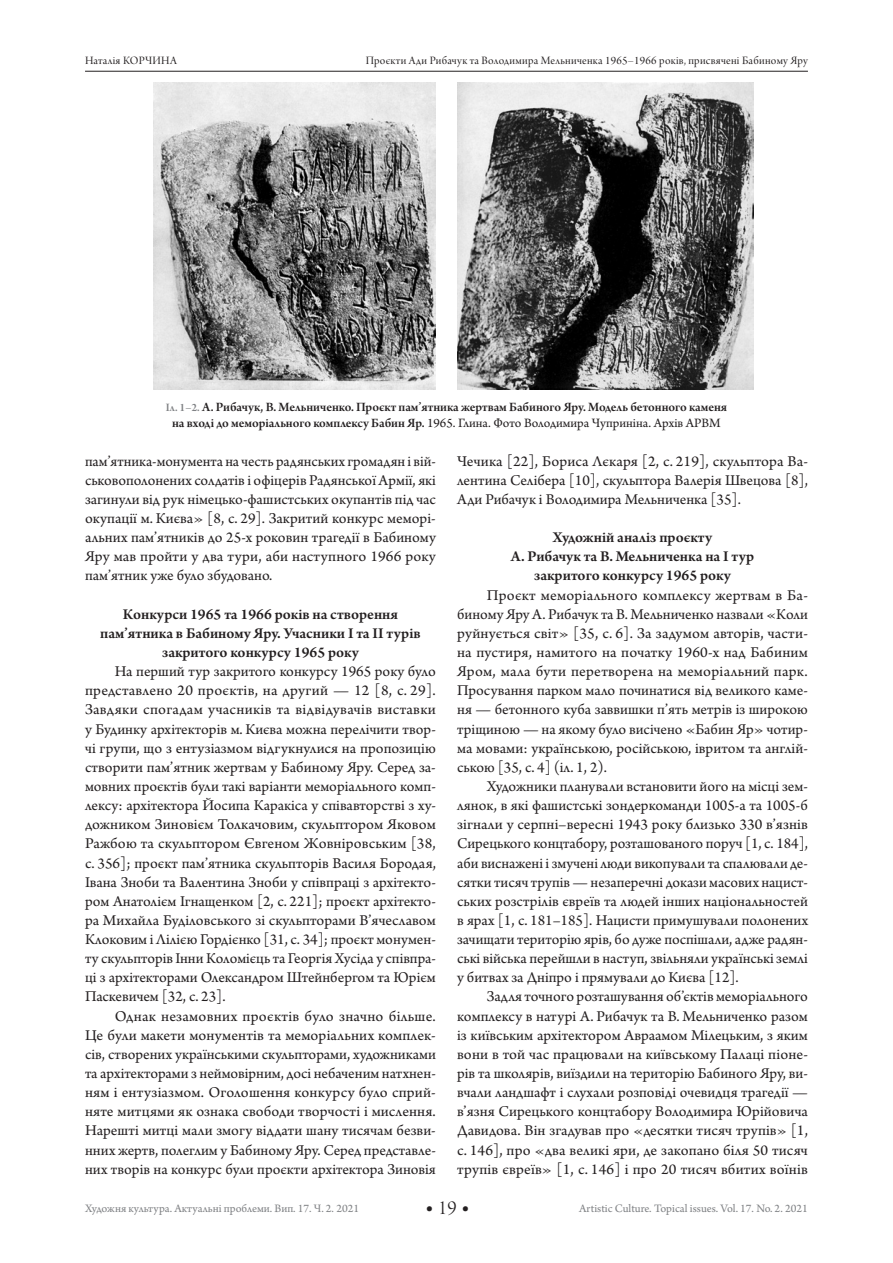
<style>
.page{position:relative;width:893px;height:1263px;background:#fff}
.page>*{position:absolute;margin:0;border:0;box-sizing:border-box;transform-origin:0 0}
.t1{font:22.5px "Arno Pro";color:#231f20}
.Body_text_УКР__10_5{font:15.75px/19.2px "Arno Pro";color:#231f20;text-align:justify}
.Подзаголовок_в_текст{font:600 15.75px/19.2px "Arno Pro";color:#231f20;text-align:center}
.Подпись_илл__9_pt{font:13.5px/16.2px "Arno Pro Smbd Subhead";letter-spacing:-.005em;color:#231f20;text-align:center}
.t2{font:12px "Arno Pro";color:#808285}
.t3{font:12px "Arno Pro Display";letter-spacing:.025em;color:#231f20}
.s1{font-size:12px;color:#808285}
.s2{font-family:"Arno Pro"}
.s3{font-family:"Arno Pro Light Display";font-size:21px}
</style>
<div class="page">
<hr style="left:85px;top:71px;width:723px;height:1px;background:#231f20">
<img style="left:153px;top:83px;width:283px;height:306px">
<img style="left:457px;top:83px;width:297px;height:306px">
<p class="t3" style="left:85px;top:53px;width:93px">Наталія КОРЧИНА</p>
<p class="t3" style="left:366px;top:53px;width:444px">Проєкти Ади Рибачук та Володимира Мельниченка 1965–1966 років, присвячені Бабиному Яру</p>
<p class="Подпись_илл__9_pt" style="left:166px;top:400px;width:563px"><span class="s1">Іл. 1–2.</span> А. Рибачук, В. Мельниченко. Проєкт пам’ятника жертвам Бабиного Яру. Модель бетонного каменя на вході до меморіального комплексу Бабин Яр. <span class="s2">1965. Глина. Фото Володимира Чуприніна. Архів АРВМ</span></p>
<p class="Body_text_УКР__10_5" style="left:85px;top:452px;width:352px">пам’ятника-монумента на честь радянських громадян і вій&shy;ськовополонених солдатів і офіцерів Радянської Армії, які загинули від рук німецько-фашистських окупантів під час окупації м. Києва» [8, с. 29]. Закритий конкурс меморі&shy;альних пам’ятників до 25-х роковин трагедії в Бабиному Яру мав пройти у два тури, аби наступного 1966 року пам’ятник уже було збудовано.</p>
<p class="Подзаголовок_в_текст" style="left:100px;top:605px;width:322px">Конкурси 1965 та 1966 років на створення пам’ятника в Бабиному Яру. Учасники І та ІІ турів закритого конкурсу 1965 року</p>
<p class="Body_text_УКР__10_5" style="left:85px;top:663px;width:352px;text-indent:30px">На перший тур закритого конкурсу 1965 року було представлено 20 проєктів, на другий — 12 [8, с. 29].<br>Завдяки спогадам учасників та відвідувачів виставки у Будинку архітекторів м. Києва можна перелічити твор&shy;чі групи, що з ентузіазмом відгукнулися на пропозицію створити пам’ятник жертвам у Бабиному Яру. Серед за&shy;мовних проєктів були такі варіанти меморіального комп&shy;лексу: архітектора Йосипа Каракіса у співавторстві з ху&shy;дожником Зиновієм Толкачовим, скульптором Яковом Ражбою та скульптором Євгеном Жовніровським [38, с. 356]; проєкт пам’ятника скульпторів Василя Бородая, Івана Зноби та Валентина Зноби у співпраці з архітекто&shy;ром Анатолієм Ігнащенком [2, с. 221]; проєкт архітекто&shy;ра Михайла Буділовського зі скульпторами В’ячеславом Клоковим і Лілією Гордієнко [31, с. 34]; проєкт монумен&shy;ту скульпторів Інни Коломієць та Георгія Хусіда у співпра&shy;ці з архітекторами Олександром Штейнбергом та Юрієм Паскевичем [32, с. 23].</p>
<p class="Body_text_УКР__10_5" style="left:85px;top:1007px;width:352px;text-indent:30px">Однак незамовних проєктів було значно більше.<br>Це були макети монументів та меморіальних комплек&shy;сів, створених українськими скульпторами, художниками та архітекторами з неймовірним, досі небаченим натхнен&shy;ням і ентузіазмом. Оголошення конкурсу було сприй&shy;няте митцями як ознака свободи творчості і мислення.<br>Нарешті митці мали змогу віддати шану тисячам безви&shy;нних жертв, полеглим у Бабиному Яру. Серед представле&shy;них творів на конкурс були проєкти архітектора Зиновія</p>
<p class="Body_text_УКР__10_5" style="left:457px;top:452px;width:352px">Чечика [22], Бориса Лєкаря [2, с. 219], скульптора Ва&shy;лентина Селібера [10], скульптора Валерія Швецова [8], Ади Рибачук і Володимира Мельниченка [35].</p>
<p class="Подзаголовок_в_текст" style="left:511px;top:529px;width:245px">Художній аналіз проєкту<br>А. Рибачук та В. Мельниченка на І тур закритого конкурсу 1965 року</p>
<p class="Body_text_УКР__10_5" style="left:457px;top:586px;width:352px;text-indent:30px">Проєкт меморіального комплексу жертвам в Ба&shy;биному Яру А. Рибачук та В. Мельниченко назвали «Коли руйнується світ» [35, с. 6]. За задумом авторів, части&shy;на пустиря, намитого на початку 1960-х над Бабиним Яром, мала бути перетворена на меморіальний парк.<br>Просування парком мало починатися від великого каме&shy;ня — бетонного куба заввишки п’ять метрів із широкою тріщиною — на якому було висічено «Бабин Яр» чотир&shy;ма мовами: українською, російською, івритом та англій&shy;ською [35, с. 4] (іл. 1, 2).</p>
<p class="Body_text_УКР__10_5" style="left:457px;top:777px;width:352px;text-indent:30px">Художники планували встановити його на місці зем&shy;лянок, в які фашистські зондеркоманди 1005-а та 1005-б зігнали у серпні–вересні 1943 року близько 330 в’язнів Сирецького концтабору, розташованого поруч [1, с. 184], аби виснажені і змучені люди викопували та спалювали де&shy;сятки тисяч трупів — незаперечні докази масових нацист&shy;ських розстрілів євреїв та людей інших національностей в ярах [1, с. 181–185]. Нацисти примушували полонених зачищати територію ярів, бо дуже поспішали, адже радян&shy;ські війська перейшли в наступ, звільняли українські землі у битвах за Дніпро і прямували до Києва [12].</p>
<p class="Body_text_УКР__10_5" style="left:457px;top:988px;width:352px;text-indent:30px">Задля точного розташування об’єктів меморіального комплексу в натурі А. Рибачук та В. Мельниченко разом із київським архітектором Авраамом Мілецьким, з яким вони в той час працювали на київському Палаці піоне&shy;рів та школярів, виїздили на територію Бабиного Яру, ви&shy;вчали ландшафт і слухали розповіді очевидця трагедії — в’язня Сирецького концтабору Володимира Юрійовича Давидова. Він згадував про «десятки тисяч трупів» [1, с. 146], про «два великі яри, де закопано біля 50 тисяч трупів євреїв» [1, с. 146] і про 20 тисяч вбитих воїнів</p>
<h1 class="t1" style="left:425px;top:1193px;width:46px">• <span class="s3">19</span> •</h1>
<p class="t2" style="left:85px;top:1201px;width:276px">Художня культура. Актуальні проблеми. Вип. 17. Ч. 2. 2021</p>
<p class="t2" style="left:579px;top:1201px;width:230px">Artistic Culture. Topical issues. Vol. 17. No. 2. 2021</p>
</div>
